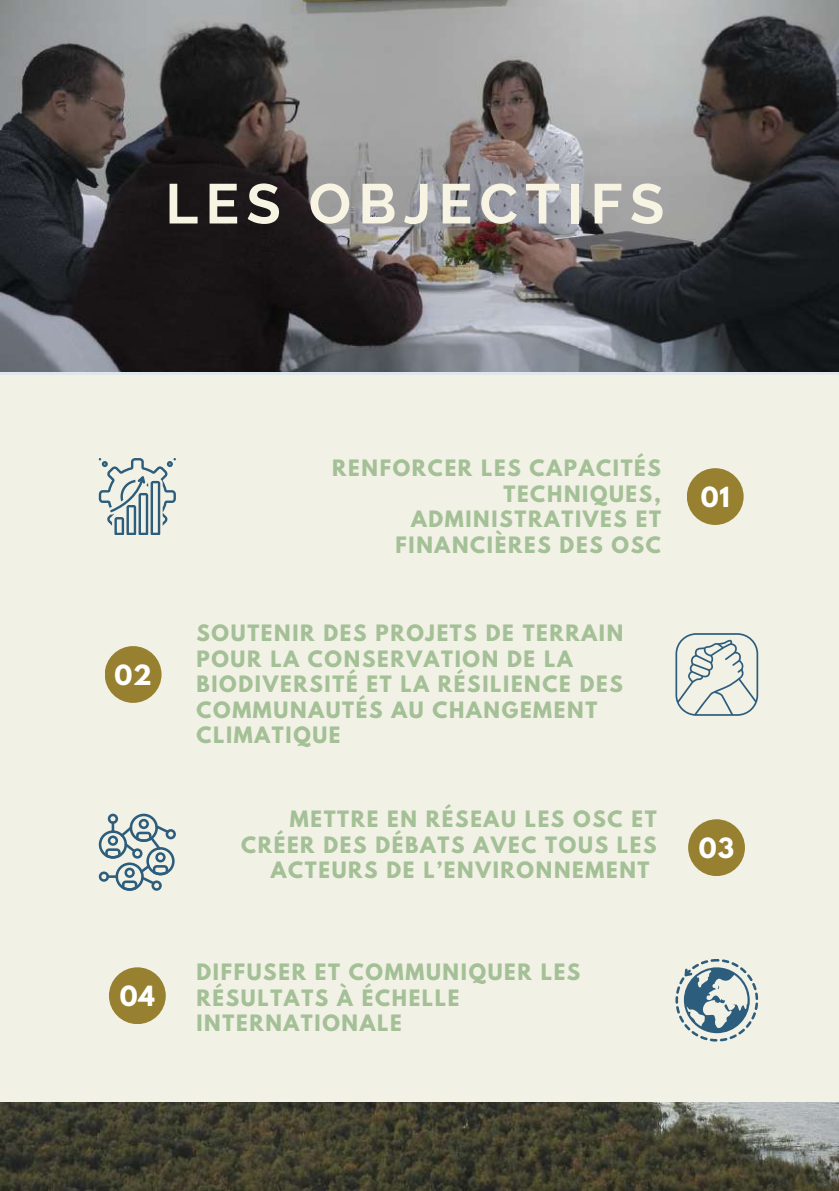
<style>
.page{position:relative;width:839px;height:1191px;background:#fff}
.page>*{position:absolute;margin:0;border:0;box-sizing:border-box;transform-origin:0 0}
.t1{font:700 56px "Raleway";letter-spacing:.13em;color:#f7f4e4}
.t2{font:700 24.6px "League Spartan";letter-spacing:.04em;color:#fff}
.t3{font:700 20px/25.6px "League Spartan";letter-spacing:.085em;color:#a4c096}
</style>
<div class="page">
<img style="left:0;top:0;width:838px;height:372px">
<div style="left:0;top:375px;width:838px;height:727px;background:#f2f1e5"></div>
<div style="left:686px;top:468px;width:57px;height:57px;background:#97802f;border-radius:50%"></div>
<svg style="left:99px;top:458px;width:76px;height:77px;background:#bdc9c9"></svg>
<svg style="left:675px;top:633px;width:83px;height:83px;background:#d0d7d3"></svg>
<div style="left:105px;top:646px;width:56px;height:57px;background:#97802f;border-radius:50%"></div>
<div style="left:688px;top:819px;width:57px;height:57px;background:#97802f;border-radius:50%"></div>
<svg style="left:99px;top:814px;width:76px;height:76px;background:#b5c3c4"></svg>
<div style="left:109px;top:967px;width:57px;height:57px;background:#97802f;border-radius:50%"></div>
<svg style="left:675px;top:959px;width:83px;height:82px;background:#aebec0"></svg>
<img style="left:0;top:1102px;width:838px;height:89px">
<h1 class="t1" style="left:165px;top:171px;width:500px">LES OBJECTIFS</h1>
<p class="t2" style="left:114px;top:663px;width:39px">02</p>
<p class="t2" style="left:120px;top:984px;width:37px">04</p>
<p class="t3" style="left:332px;top:458px;width:330px;text-align:right">RENFORCER LES CAPACITÉS<br>TECHNIQUES,<br>ADMINISTRATIVES ET<br>FINANCIÈRES DES OSC</p>
<p class="t3" style="left:196px;top:623px;width:428px">SOUTENIR DES PROJETS DE TERRAIN<br>POUR LA CONSERVATION DE LA<br>BIODIVERSITÉ ET LA RÉSILIENCE DES<br>COMMUNAUTÉS AU CHANGEMENT<br>CLIMATIQUE</p>
<p class="t3" style="left:290px;top:809px;width:368px">METTRE EN RÉSEAU LES OSC ET</p>
<p class="t3" style="left:241px;top:835px;width:417px">CRÉER DES DÉBATS AVEC TOUS LES</p>
<p class="t3" style="left:271px;top:860px;width:380px">ACTEURS DE L’ENVIRONNEMENT</p>
<p class="t3" style="left:196px;top:962px;width:385px">DIFFUSER ET COMMUNIQUER LES<br>RÉSULTATS À ÉCHELLE<br>INTERNATIONALE</p>
<p class="t2" style="left:700px;top:485px;width:31px">01</p>
<p class="t2" style="left:698px;top:836px;width:37px">03</p>
</div>
